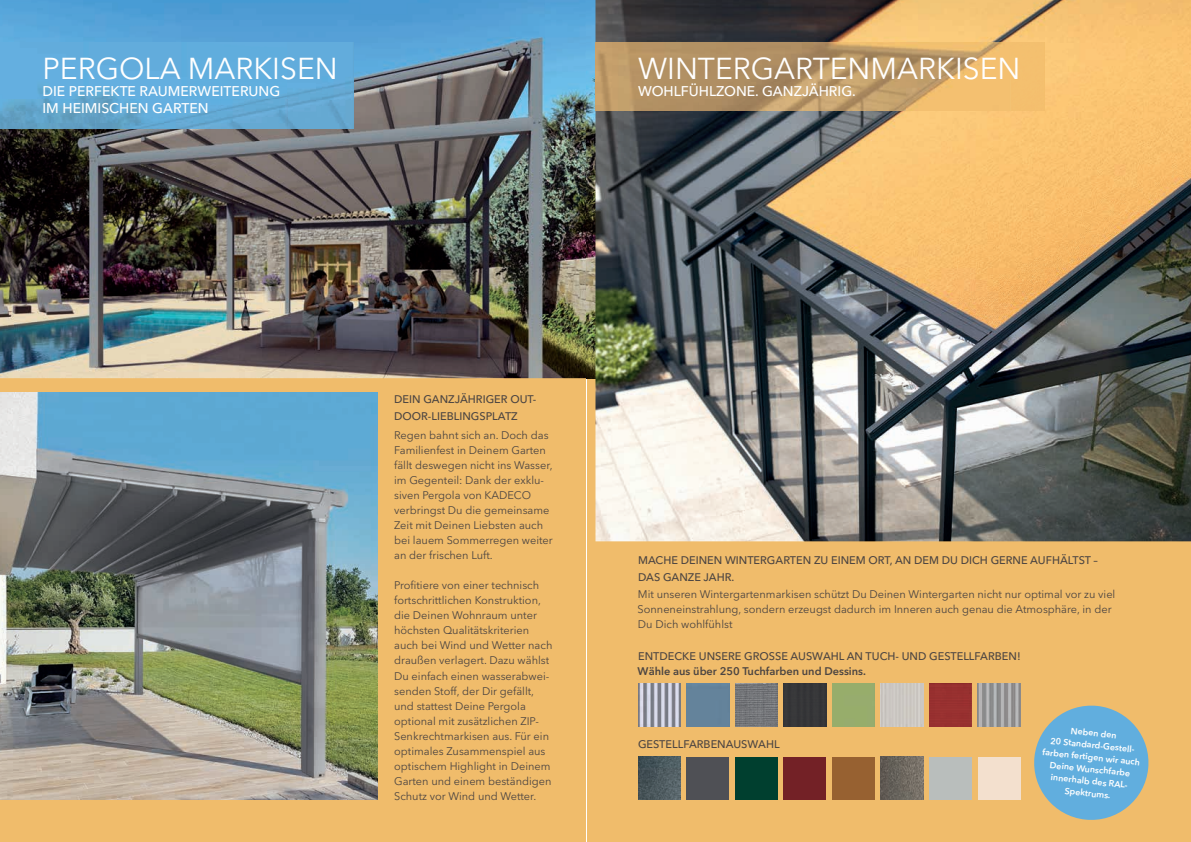
<style>
.page{position:relative;width:1191px;height:842px;background:#fff}
.page>*{position:absolute;margin:0;border:0;box-sizing:border-box;transform-origin:0 0}
.t1{font:30px "Avenir Next LT Pro";color:#fff}
.t2{font:500 14px/17px "Avenir Next LT Pro";color:#fff}
.t3{font:11px/15px "Avenir Next LT Pro";color:#4c4542}
.t4{font:500 11px/17px "Avenir Next LT Pro";color:#4c4542}
.t5{font:600 11px "Avenir Next LT Pro";color:#4c4542}
.t6{font:600 8.9px/12.1px "Avenir Next LT Pro";color:#fff;text-align:center}
</style>
<div class="page">
<div style="left:0;top:369px;width:595px;height:473px;background:#f0bc6b"></div>
<img style="left:0;top:0;width:587px;height:378px">
<img style="left:0;top:392px;width:377px;height:407px">
<img style="left:0;top:43px;width:353px;height:85px">
<div style="left:595px;top:511px;width:596px;height:331px;background:#f0bc6b"></div>
<img style="left:587px;top:0;width:8px;height:378px">
<img style="left:595px;top:0;width:596px;height:541px">
<svg style="left:1034px;top:705px;width:115px;height:115px"></svg>
<img style="left:881px;top:683px;width:42px;height:43px">
<img style="left:735px;top:683px;width:42px;height:43px">
<img style="left:978px;top:683px;width:42px;height:43px">
<div style="left:686px;top:683px;width:43px;height:43px;background:#64839b"></div>
<div style="left:783px;top:683px;width:43px;height:43px;background:#363739"></div>
<img style="left:638px;top:683px;width:42px;height:43px">
<img style="left:595px;top:43px;width:449px;height:68px">
<img style="left:638px;top:757px;width:42px;height:42px">
<div style="left:686px;top:757px;width:43px;height:42px;background:#4f5055"></div>
<img style="left:881px;top:757px;width:42px;height:42px">
<div style="left:783px;top:757px;width:43px;height:42px;background:#732126"></div>
<div style="left:735px;top:757px;width:42px;height:42px;background:#003f2f"></div>
<div style="left:832px;top:757px;width:42px;height:42px;background:#976131"></div>
<div style="left:978px;top:757px;width:42px;height:42px;background:#f3e0ce"></div>
<div style="left:929px;top:757px;width:43px;height:42px;background:#b9bebc"></div>
<h1 class="t1" style="left:43px;top:51px;width:297px">PERGOLA MARKISEN</h1>
<p class="t2" style="left:43px;top:83px;width:239px">DIE PERFEKTE RAUMERWEITERUNG<br>IM HEIMISCHEN GARTEN</p>
<h1 class="t1" style="left:638px;top:51px;width:384px">WINTERGARTENMARKISEN</h1>
<p class="t2" style="left:638px;top:83px;width:219px">WOHLFÜHLZONE. GANZJÄHRIG.</p>
<p class="t4" style="left:394px;top:391px;width:144px">DEIN GANZJÄHRIGER OUT-<br>DOOR-LIEBLINGSPLATZ</p>
<p class="t3" style="left:394px;top:428px;width:160px">Regen bahnt sich an. Doch das<br>Familienfest in Deinem Garten fällt deswegen nicht ins Wasser, im Gegenteil: Dank der exklu&shy;siven Pergola von KADECO verbringst Du die gemeinsame<br>Zeit mit Deinen Liebsten auch bei lauem Sommerregen weiter an der frischen Luft.</p>
<p class="t3" style="left:394px;top:578px;width:160px">Profitiere von einer technisch fortschrittlichen Konstruktion, die Deinen Wohnraum unter höchsten Qualitätskriterien auch bei Wind und Wetter nach draußen verlagert. Dazu wählst<br>Du einfach einen wasserabwei&shy;senden Stoff, der Dir gefällt, und stattest Deine Pergola optional mit zusätzlichen ZIP-<br>Senkrechtmarkisen aus. Für ein optimales Zusammenspiel aus optischem Highlight in Deinem<br>Garten und einem beständigen<br>Schutz vor Wind und Wetter.</p>
<p class="t4" style="left:638px;top:551px;width:461px">MACHE DEINEN WINTERGARTEN ZU EINEM ORT, AN DEM DU DICH GERNE AUFHÄLTST –<br>DAS GANZE JAHR.</p>
<p class="t3" style="left:637px;top:586px;width:479px">Mit unseren Wintergartenmarkisen schützt Du Deinen Wintergarten nicht nur optimal vor zu viel<br>Sonneneinstrahlung, sondern erzeugst dadurch im Inneren auch genau die Atmosphäre, in der<br>Du Dich wohlfühlst</p>
<p class="t4" style="left:638px;top:647px;width:384px">ENTDECKE UNSERE GROSSE AUSWAHL AN TUCH- UND GESTELLFARBEN!</p>
<p class="t5" style="left:637px;top:664px;width:230px">Wähle aus über 250 Tuchfarben und Dessins.</p>
<p class="t4" style="left:638px;top:736px;width:143px">GESTELLFARBENAUSWAHL</p>
<p class="t6" style="left:1045px;top:722px;width:100px;rotate:6deg">Neben den<br>20 Standard-Gestell&shy;farben fertigen wir auch<br>Deine Wunschfarbe innerhalb des RAL-<br>Spektrums.</p>
</div>
